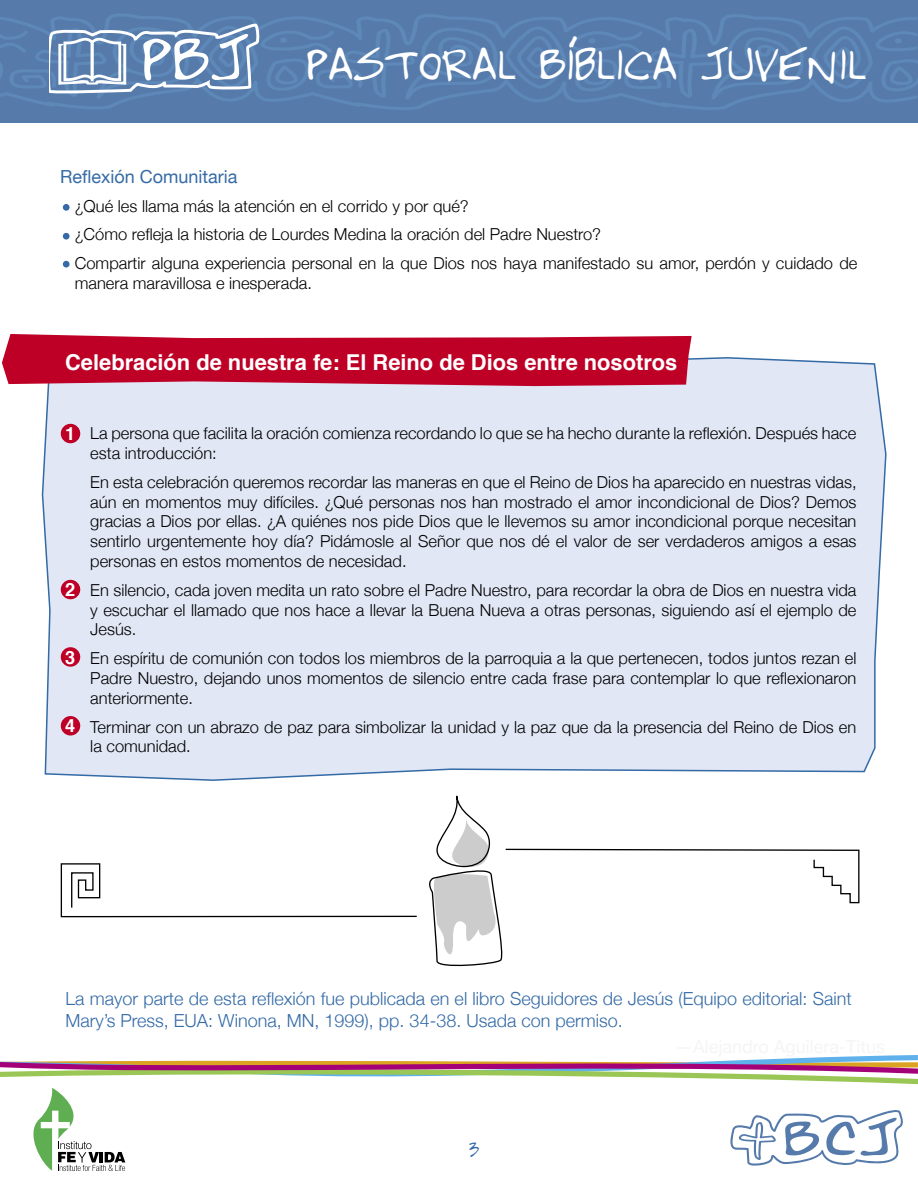
<style>
.page{position:relative;width:918px;height:1188px;background:#fff}
.page>*{position:absolute;margin:0;border:0;box-sizing:border-box;transform-origin:0 0}
.t1{font:59.4px "Ronalds Hand";color:#fff}
.t2{font:42.9px "Ronalds Hand";color:#fff}
.t3{font:700 21.9px "Helvetica";color:#fff}
.t4{font:700 18.15px "Helvetica";color:#fff}
.t5{font:300 18px/21.6px "Helvetica Neue";color:#346aa6}
.t6{font:18px "Helvetica Neue";color:#346aa6}
.t7{font:17.55px "Ronalds Hand";color:#346aa6}
.t8{font:300 16.5px/19.8px "Helvetica Neue";color:#000}
</style>
<div class="page">
<div style="left:0;top:0;width:918px;height:122px;background:#567bab"></div>
<svg style="left:0;top:1055px;width:918px;height:116px"></svg>
<svg style="left:0;top:14px;width:918px;height:96px"></svg>
<div style="left:41px;top:357px;width:846px;height:424px;background:#e1e7f5"></div>
<div style="left:63px;top:204px;width:7px;height:7px;border:2px solid #346aa6;border-radius:50%"></div>
<div style="left:63px;top:233px;width:7px;height:7px;border:2px solid #346aa6;border-radius:50%"></div>
<div style="left:63px;top:261px;width:7px;height:7px;border:2px solid #346aa6;border-radius:50%"></div>
<svg style="left:2px;top:334px;width:690px;height:52px;background:#c31a3e"></svg>
<svg style="left:61px;top:863px;width:356px;height:55px"></svg>
<svg style="left:429px;top:796px;width:430px;height:170px"></svg>
<div style="left:61px;top:424px;width:19px;height:19px;background:#be0027;border-radius:50%"></div>
<div style="left:61px;top:580px;width:19px;height:19px;background:#be0027;border-radius:50%"></div>
<div style="left:61px;top:647px;width:19px;height:20px;background:#be0027;border-radius:50%"></div>
<div style="left:61px;top:716px;width:19px;height:20px;background:#be0027;border-radius:50%"></div>
<h1 class="t1" style="left:139px;top:14px;width:108px">PBJ</h1>
<h2 class="t2" style="left:304px;top:32px;width:563px">PASTORAL BÍBLICA JUVENIL</h2>
<p class="t6" style="left:60px;top:166px;width:179px">Reflexión Comunitaria</p>
<p class="t8" style="left:75px;top:196px;width:395px">¿Qué les llama más la atención en el corrido y por qué?</p>
<p class="t8" style="left:75px;top:224px;width:528px">¿Cómo refleja la historia de Lourdes Medina la oración del Padre Nuestro?</p>
<p class="t8" style="left:75px;top:253px;width:784px">Compartir alguna experiencia personal en la que Dios nos haya manifestado su amor, perdón y cuidado de manera maravillosa e inesperada.</p>
<p class="t3" style="left:65px;top:347px;width:614px">Celebración de nuestra fe: El Reino de Dios entre nosotros</p>
<p class="t4" style="left:65px;top:421px;width:12px">1</p>
<p class="t4" style="left:65px;top:577px;width:12px">2</p>
<p class="t4" style="left:65px;top:645px;width:12px">3</p>
<p class="t4" style="left:65px;top:714px;width:12px">4</p>
<p class="t8" style="left:90px;top:423px;width:768px">La persona que facilita la oración comienza recordando lo que se ha hecho durante la reflexión. Después hace esta introducción:</p>
<p class="t8" style="left:90px;top:472px;width:768px;text-align:justify">En esta celebración queremos recordar las maneras en que el Reino de Dios ha aparecido en nuestras vidas, aún en momentos muy difíciles. ¿Qué personas nos han mostrado el amor incondicional de Dios? Demos gracias a Dios por ellas. ¿A quiénes nos pide Dios que le llevemos su amor incondicional porque necesitan sentirlo urgentemente hoy día? Pidámosle al Señor que nos dé el valor de ser verdaderos amigos a esas personas en estos momentos de necesidad.</p>
<p class="t8" style="left:90px;top:580px;width:768px;text-align:justify">En silencio, cada joven medita un rato sobre el Padre Nuestro, para recordar la obra de Dios en nuestra vida y escuchar el llamado que nos hace a llevar la Buena Nueva a otras personas, siguiendo así el ejemplo de Jesús.</p>
<p class="t8" style="left:90px;top:648px;width:768px;text-align:justify">En espíritu de comunión con todos los miembros de la parroquia a la que pertenecen, todos juntos rezan el Padre Nuestro, dejando unos momentos de silencio entre cada frase para contemplar lo que reflexionaron anteriormente.</p>
<p class="t8" style="left:90px;top:716px;width:768px">Terminar con un abrazo de paz para simbolizar la unidad y la paz que da la presencia del Reino de Dios en la comunidad.</p>
<p class="t5" style="left:65px;top:988px;width:788px">La mayor parte de esta reflexión fue publicada en el libro Seguidores de Jesús (Equipo editorial: Saint<br>Mary’s Press, EUA: Winona, MN, 1999), pp. 34-38. Usada con permiso.</p>
<p class="t7" style="left:468px;top:1137px;width:12px">3</p>
</div>
